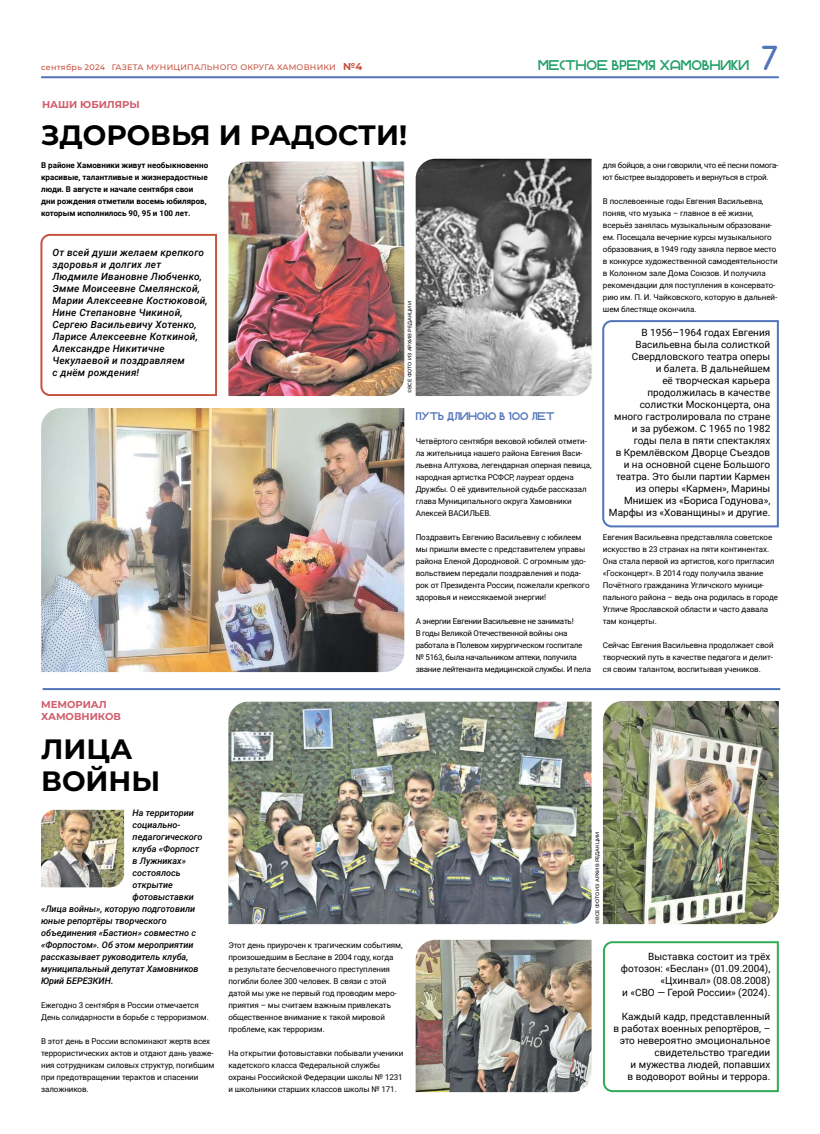
<style>
.page{position:relative;width:820px;height:1134px;background:#fff}
.page>*{position:absolute;margin:0;border:0;box-sizing:border-box;transform-origin:0 0}
.t1{font:700 28px/32px "Montserrat";color:#000}
.t2{font:14px "Gerhaus";color:#24a16d}
.t3{font:11px "Gerhaus";color:#5274b9}
.t4{font:10px/12px "Roboto";color:#000;text-align:right}
.t5{font:italic 500 10px/12px "Roboto";letter-spacing:.02em;color:#000}
.t6{font:700 10px/12px "Montserrat";color:#d15d6d}
.t7{font:italic 500 9px "Roboto";color:#000}
.t8{font:8px/12px "Roboto";letter-spacing:-.01em;color:#000}
.t9{font:8px/12px "Roboto";letter-spacing:-.03em;color:#000}
.t10{font:700 8px/12px "Roboto";color:#000}
.t11{font:500 8px "Montserrat";letter-spacing:.03em;color:#c65442}
.t12{font:500 5px "Montserrat";color:#000}
.s1{font-weight:700;font-size:10px}
.s2{font-family:"Comfortaa";font-size:31px;color:#5274b9}
</style>
<div class="page">
<hr style="left:41px;top:76px;width:737px;height:2px;background:#5274b9">
<img style="left:228px;top:162px;width:176px;height:234px">
<svg style="left:602px;top:320px;width:177px;height:208px"></svg>
<hr style="left:43px;top:688px;width:737px;height:2px;background:#5274b9">
<img style="left:41px;top:810px;width:83px;height:77px">
<img style="left:602px;top:701px;width:176px;height:223px">
<img style="left:228px;top:702px;width:363px;height:222px">
<img style="left:415px;top:940px;width:176px;height:152px">
<svg style="left:602px;top:941px;width:177px;height:152px"></svg>
<img style="left:415px;top:159px;width:176px;height:237px">
<img style="left:41px;top:408px;width:363px;height:264px">
<svg style="left:40px;top:233px;width:178px;height:163px"></svg>
<p class="t11" style="left:41px;top:62px;width:323px">сентябрь 2024 ГАЗЕТА МУНИЦИПАЛЬНОГО ОКРУГА ХАМОВНИКИ <span class="s1">№4</span></p>
<p class="t6" style="left:42px;top:98px;width:99px">НАШИ ЮБИЛЯРЫ</p>
<h1 class="t1" style="left:41px;top:118px;width:367px">ЗДОРОВЬЯ И РАДОСТИ!</h1>
<h2 class="t2" style="left:538px;top:57px;width:241px">местное время ХАМОВНИКИ <span class="s2">7</span></h2>
<p class="t10" style="left:41px;top:159px;width:168px">В районе Хамовники живут необыкновенно красивые, талантливые и жизнерадостные люди. В августе и начале сентября свои дни рождения отметили восемь юбиляров, которым исполнилось 90, 95 и 100 лет.</p>
<p class="t5" style="left:52px;top:246px;width:157px">От всей души желаем крепкого здоровья и долгих лет<br>Людмиле Ивановне Любченко,<br>Эмме Моисеевне Смелянской,<br>Марии Алексеевне Костюковой,<br>Нине Степановне Чикиной,<br>Сергею Васильевичу Хотенко,<br>Ларисе Алексеевне Коткиной,<br>Александре Никитичне<br>Чекулаевой и поздравляем<br>с днём рождения!</p>
<p class="t6" style="left:41px;top:698px;width:81px">МЕМОРИАЛ<br>ХАМОВНИКОВ</p>
<h1 class="t1" style="left:41px;top:732px;width:121px">ЛИЦА<br>ВОЙНЫ</h1>
<p class="t7" style="left:133px;top:806px;width:63px">На территории</p>
<p class="t7" style="left:133px;top:818px;width:49px">социально-</p>
<p class="t7" style="left:133px;top:830px;width:71px">педагогического</p>
<p class="t7" style="left:133px;top:842px;width:68px">клуба «Форпост</p>
<p class="t7" style="left:133px;top:854px;width:55px">в Лужниках»</p>
<p class="t7" style="left:133px;top:866px;width:49px">состоялось</p>
<p class="t7" style="left:133px;top:878px;width:42px">открытие</p>
<p class="t7" style="left:133px;top:890px;width:63px">фотовыставки</p>
<p class="t7" style="left:41px;top:902px;width:155px">«Лица войны», которую подготовили</p>
<p class="t7" style="left:41px;top:914px;width:127px">юные репортёры творческого</p>
<p class="t7" style="left:41px;top:926px;width:156px">объединения «Бастион» совместно с</p>
<p class="t7" style="left:41px;top:938px;width:154px">«Форпостом». Об этом мероприятии</p>
<p class="t7" style="left:41px;top:950px;width:149px">рассказывает руководитель клуба,</p>
<p class="t7" style="left:41px;top:962px;width:159px">муниципальный депутат Хамовников</p>
<p class="t7" style="left:41px;top:974px;width:74px">Юрий БЕРЕЗКИН.</p>
<p class="t8" style="left:41px;top:999px;width:169px">Ежегодно 3 сентября в России отмечается<br>День солидарности в борьбе с терроризмом.</p>
<p class="t8" style="left:41px;top:1035px;width:175px">В этот день в России вспоминают жертв всех террористических актов и отдают дань уваже&shy;ния сотрудникам силовых структур, погибшим при предотвращении терактов и спасении заложников.</p>
<p class="t12" style="left:406px;top:393px;width:94px;rotate:-90deg">©ВСЕ ФОТО ИЗ АРХИВ РЕДАКЦИИ</p>
<h3 class="t3" style="left:415px;top:410px;width:140px">ПУТЬ ДЛИНОЮ В 100 ЛЕТ</h3>
<p class="t8" style="left:415px;top:435px;width:177px">Четвёртого сентября вековой юбилей отмети&shy;ла жительница нашего района Евгения Васи&shy;льевна Алтухова, легендарная оперная певица, народная артистка РСФСР, лауреат ордена Дружбы. О её удивительной судьбе рассказал глава Муниципального округа Хамовники Алексей ВАСИЛЬЕВ.</p>
<p class="t8" style="left:415px;top:531px;width:175px">Поздравить Евгению Васильевну с юбилеем мы пришли вместе с представителем управы района Еленой Дородновой. С огромным удо&shy;вольствием передали поздравления и пода&shy;рок от Президента России, пожелали крепкого здоровья и неиссякаемой энергии!</p>
<p class="t9" style="left:415px;top:615px;width:177px">А энергии Евгении Васильевне не занимать!<br>В годы Великой Отечественной войны она работала в Полевом хирургическом госпитале № 5163, была начальником аптеки, получила звание лейтенанта медицинской службы. И пела</p>
<p class="t9" style="left:602px;top:159px;width:177px">для бойцов, а они говорили, что её песни помога&shy;ют быстрее выздороветь и вернуться в строй.</p>
<p class="t8" style="left:602px;top:195px;width:176px">В послевоенные годы Евгения Васильевна, поняв, что музыка – главное в её жизни, всерьёз занялась музыкальным образовани&shy;ем. Посещала вечерние курсы музыкального образования, в 1949 году заняла первое место в конкурсе художественной самодеятельности в Колонном зале Дома Союзов. И получила рекомендации для поступления в консервато&shy;рию им. П. И. Чайковского, которую в дальней&shy;шем блестяще окончила.</p>
<p class="t4" style="left:608px;top:326px;width:163px">В 1956–1964 годах Евгения<br>Васильевна была солисткой<br>Свердловского театра оперы<br>и балета. В дальнейшем<br>её творческая карьера продолжилась в качестве солистки Москонцерта, она много гастролировала по стране и за рубежом. С 1965 по 1982 годы пела в пяти спектаклях<br>в Кремлёвском Дворце Съездов и на основной сцене Большого театра. Это были партии Кармен из оперы «Кармен», Марины<br>Мнишек из «Бориса Годунова»,<br>Марфы из «Хованщины» и другие.</p>
<p class="t8" style="left:602px;top:531px;width:177px">Евгения Васильевна представляла советское искусство в 23 странах на пяти континентах.<br>Она стала первой из артистов, кого пригласил «Госконцерт». В 2014 году получила звание Почётного гражданина Угличского муници&shy;пального района – ведь она родилась в городе Угличе Ярославской области и часто давала там концерты.</p>
<p class="t8" style="left:602px;top:639px;width:172px;text-align:justify">Сейчас Евгения Васильевна продолжает свой творческий путь в качестве педагога и делит&shy;ся своим талантом, воспитывая учеников.</p>
<p class="t8" style="left:228px;top:939px;width:176px">Этот день приурочен к трагическим событиям, произошедшим в Беслане в 2004 году, когда<br>в результате бесчеловечного преступления погибли более 300 человек. В связи с этой датой мы уже не первый год проводим меро&shy;приятия – мы считаем важным привлекать общественное внимание к такой мировой проблеме, как терроризм.</p>
<p class="t8" style="left:228px;top:1047px;width:176px">На открытии фотовыставки побывали ученики кадетского класса Федеральной службы охраны Российской Федерации школы № 1231 и школьники старших классов школы № 171.</p>
<p class="t12" style="left:594px;top:924px;width:94px;rotate:-90deg">©ВСЕ ФОТО ИЗ АРХИВ РЕДАКЦИИ</p>
<p class="t4" style="left:620px;top:950px;width:151px">Выставка состоит из трёх фотозон: «Беслан» (01.09.2004), «Цхинвал» (08.08.2008)<br>и «СВО — Герой России» (2024).</p>
<p class="t4" style="left:613px;top:1010px;width:158px">Каждый кадр, представленный<br>в работах военных репортёров, – это невероятно эмоциональное свидетельство трагедии<br>и мужества людей, попавших<br>в водоворот войны и террора.</p>
</div>
